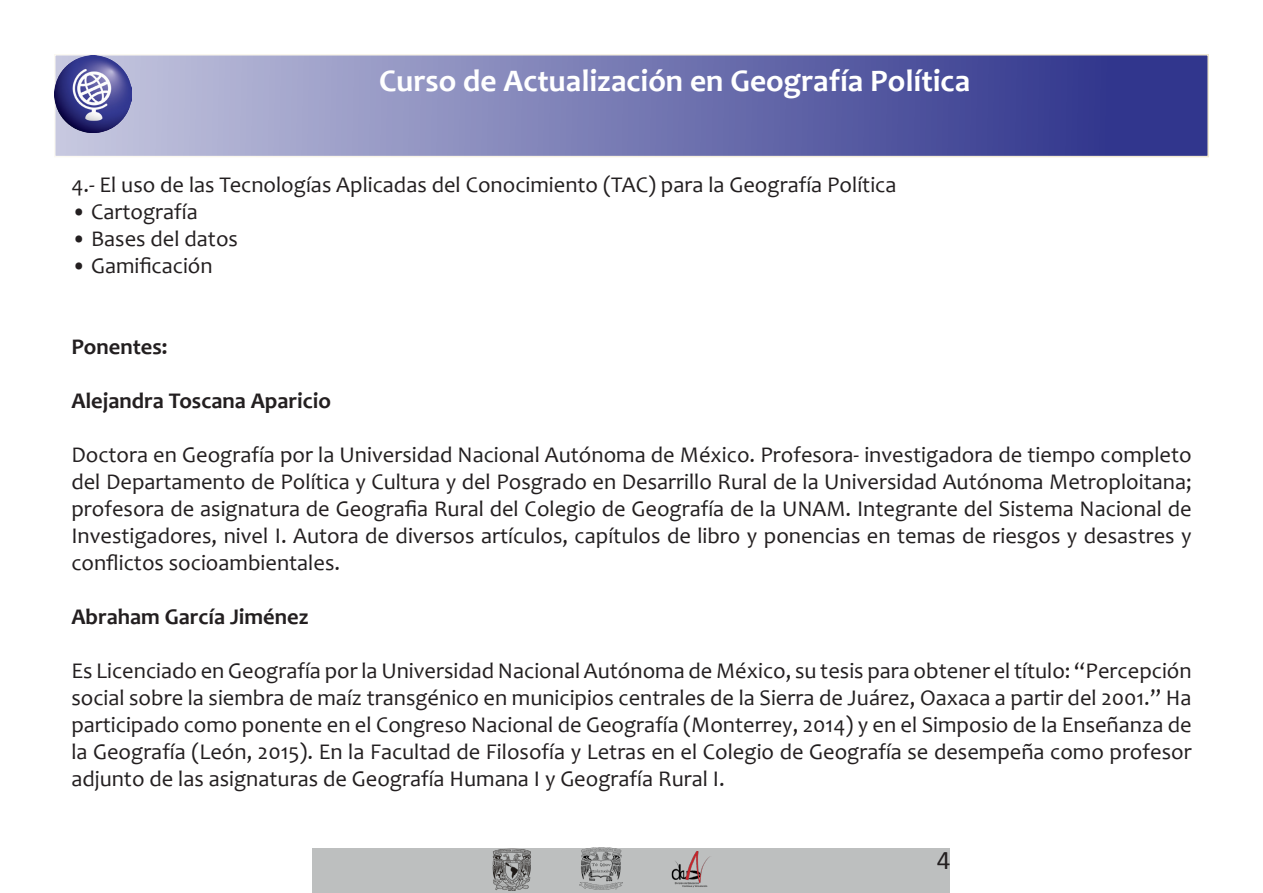
<style>
.page{position:relative;width:1263px;height:893px;background:#fff}
.page>*{position:absolute;margin:0;border:0;box-sizing:border-box;transform-origin:0 0}
.t1{font:700 31.5px "Candara";color:#fff}
.t2{font:27px "Calibri";color:#231f20}
.t3{font:22.5px/27px "Candara";color:#231f20;text-align:justify}
.t4{font:700 22.5px "Candara";color:#231f20}
</style>
<div class="page">
<div style="left:313px;top:848px;width:637px;height:45px;background:#bdbfbf"></div>
<img style="left:671px;top:851px;width:39px;height:37px">
<img style="left:492px;top:848px;width:39px;height:43px">
<img style="left:580px;top:847px;width:42px;height:43px">
<div style="left:54px;top:54px;width:1155px;height:103px;background:linear-gradient(to right,#c7c8e0,#252b86);border:2px solid #f1e9d2"></div>
<img style="left:54px;top:55px;width:78px;height:78px">
<p class="t1" style="left:379px;top:61px;width:593px">Curso de Actualización en Geografía Política</p>
<p class="t3" style="left:71px;top:171px;width:827px">4.- El uso de las Tecnologías Aplicadas del Conocimiento (TAC) para la Geografía Política</p>
<p class="t3" style="left:71px;top:198px;width:128px">• Cartografía</p>
<p class="t3" style="left:71px;top:225px;width:168px">• Bases del datos</p>
<p class="t3" style="left:71px;top:252px;width:143px">• Gamificación</p>
<p class="t4" style="left:71px;top:332px;width:98px">Ponentes:</p>
<p class="t4" style="left:71px;top:386px;width:261px">Alejandra Toscana Aparicio</p>
<p class="t3" style="left:71px;top:441px;width:1122px">Doctora en Geografía por la Universidad Nacional Autónoma de México. Profesora- investigadora de tiempo completo del Departamento de Política y Cultura y del Posgrado en Desarrillo Rural de la Universidad Autónoma Metroploitana; profesora de asignatura de Geografia Rural del Colegio de Geografía de la UNAM. Integrante del Sistema Nacional de Investigadores, nivel I. Autora de diversos artículos, capítulos de libro y ponencias en temas de riesgos y desastres y conflictos socioambientales.</p>
<p class="t4" style="left:71px;top:602px;width:239px">Abraham García Jiménez</p>
<p class="t3" style="left:71px;top:657px;width:1122px">Es Licenciado en Geografía por la Universidad Nacional Autónoma de México, su tesis para obtener el título: “Percepción social sobre la siembra de maíz transgénico en municipios centrales de la Sierra de Juárez, Oaxaca a partir del 2001.” Ha participado como ponente en el Congreso Nacional de Geografía (Monterrey, 2014) y en el Simposio de la Enseñanza de la Geografía (León, 2015). En la Facultad de Filosofía y Letras en el Colegio de Geografía se desempeña como profesor adjunto de las asignaturas de Geografía Humana I y Geografía Rural I.</p>
<p class="t2" style="left:937px;top:842px;width:15px">4</p>
</div>
